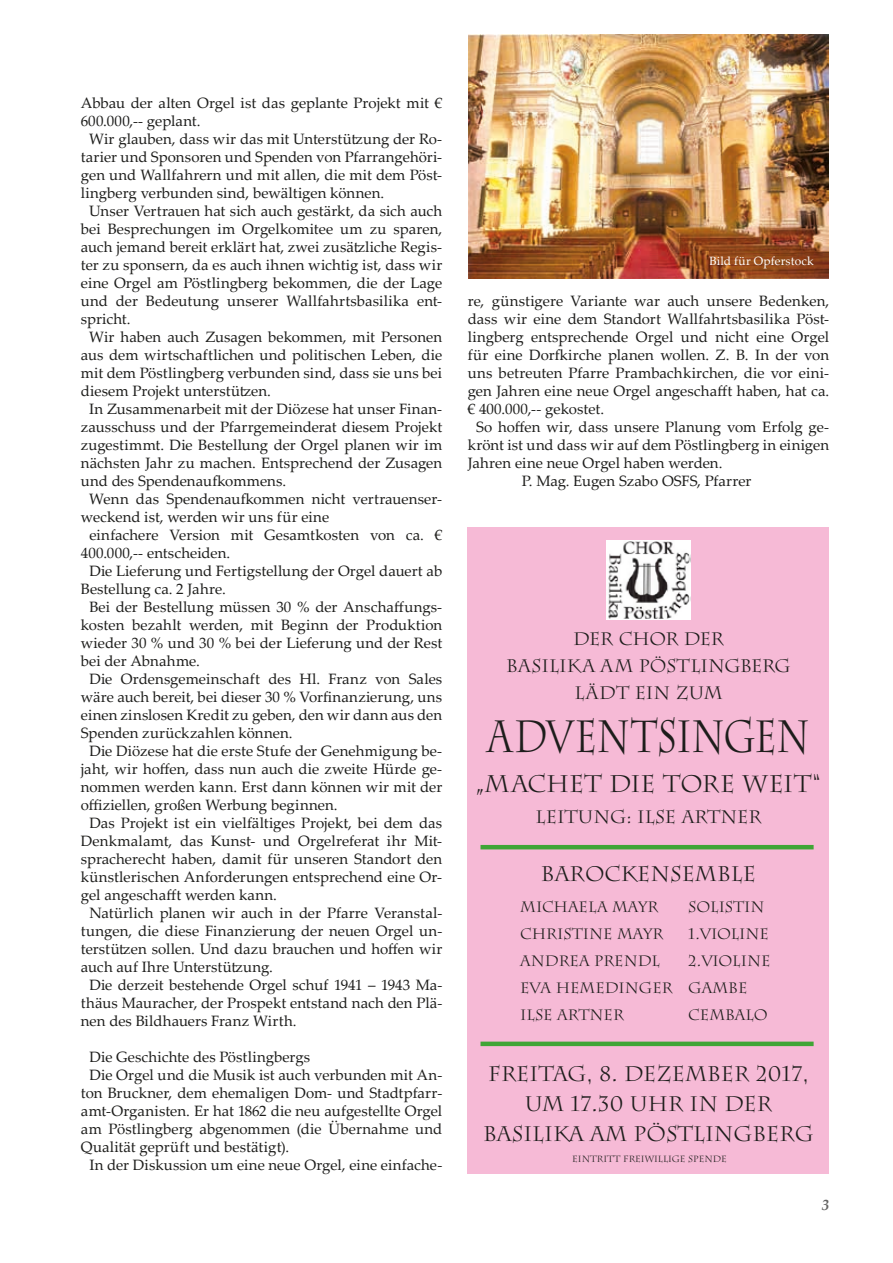
<style>
.page{position:relative;width:893px;height:1263px;background:#fff}
.page>*{position:absolute;margin:0;border:0;box-sizing:border-box;transform-origin:0 0}
.t1{font:45px "Charlemagne Std";letter-spacing:-.015em;color:#1d1d1b;scale:.8 1}
.t2{font:24px "Charlemagne Std";color:#1d1d1b}
.t3{font:21px/30px "Charlemagne Std";color:#1d1d1b;text-align:center}
.t4{font:18px/27px "Charlemagne Std";color:#1d1d1b;text-align:center}
.t5{font:15px "Palatino Linotype";color:#1d1d1b}
.t6{font:15px/27px "Charlemagne Std";color:#1d1d1b}
.t7{font:italic 700 15px "Palatino Linotype";color:#646463}
.t8{font:12px "Palatino Linotype";letter-spacing:.01em;color:#fff}
.t9{font:9px "Charlemagne Std";color:#1d1d1b}
</style>
<div class="page">
<div style="left:468px;top:527px;width:361px;height:647px;background:#f6bad6"></div>
<img style="left:468px;top:35px;width:360px;height:244px">
<img style="left:606px;top:540px;width:84px;height:79px">
<hr style="left:480px;top:845px;width:334px;height:4px;background:#3fa535">
<div style="left:480px;top:1041px;width:334px;height:5px;background:#3fa535"></div>
<p class="t5" style="left:81px;top:92px;width:363px">Abbau der alten Orgel ist das geplante Projekt mit €</p>
<p class="t5" style="left:81px;top:110px;width:121px">600.000,-- geplant.</p>
<p class="t5" style="left:89px;top:128px;width:354px">Wir glauben, dass wir das mit Unterstützung der Ro-</p>
<p class="t5" style="left:81px;top:146px;width:363px">tarier und Sponsoren und Spenden von Pfarrangehöri-</p>
<p class="t5" style="left:81px;top:164px;width:363px">gen und Wallfahrern und mit allen, die mit dem Pöst-</p>
<p class="t5" style="left:81px;top:182px;width:305px">lingberg verbunden sind, bewältigen können.</p>
<p class="t5" style="left:89px;top:200px;width:354px">Unser Vertrauen hat sich auch gestärkt, da sich auch</p>
<p class="t5" style="left:81px;top:218px;width:363px">bei Besprechungen im Orgelkomitee um zu sparen,</p>
<p class="t5" style="left:81px;top:236px;width:363px">auch jemand bereit erklärt hat, zwei zusätzliche Regis-</p>
<p class="t5" style="left:81px;top:254px;width:363px">ter zu sponsern, da es auch ihnen wichtig ist, dass wir</p>
<p class="t5" style="left:81px;top:272px;width:363px">eine Orgel am Pöstlingberg bekommen, die der Lage</p>
<p class="t5" style="left:81px;top:290px;width:363px">und der Bedeutung unserer Wallfahrtsbasilika ent-</p>
<p class="t5" style="left:81px;top:308px;width:51px">spricht.</p>
<p class="t5" style="left:89px;top:326px;width:354px">Wir haben auch Zusagen bekommen, mit Personen</p>
<p class="t5" style="left:81px;top:344px;width:363px">aus dem wirtschaftlichen und politischen Leben, die</p>
<p class="t5" style="left:81px;top:362px;width:363px">mit dem Pöstlingberg verbunden sind, dass sie uns bei</p>
<p class="t5" style="left:81px;top:380px;width:192px">diesem Projekt unterstützen.</p>
<p class="t5" style="left:89px;top:398px;width:354px">In Zusammenarbeit mit der Diözese hat unser Finan-</p>
<p class="t5" style="left:81px;top:416px;width:363px">zausschuss und der Pfarrgemeinderat diesem Projekt</p>
<p class="t5" style="left:81px;top:434px;width:363px">zugestimmt. Die Bestellung der Orgel planen wir im</p>
<p class="t5" style="left:81px;top:452px;width:363px">nächsten Jahr zu machen. Entsprechend der Zusagen</p>
<p class="t5" style="left:81px;top:470px;width:207px">und des Spendenaufkommens.</p>
<p class="t5" style="left:89px;top:488px;width:354px">Wenn das Spendenaufkommen nicht vertrauenser-</p>
<p class="t5" style="left:81px;top:506px;width:250px">weckend ist, werden wir uns für eine</p>
<p class="t5" style="left:89px;top:524px;width:354px">einfachere Version mit Gesamtkosten von ca. €</p>
<p class="t5" style="left:81px;top:542px;width:151px">400.000,-- entscheiden.</p>
<p class="t5" style="left:89px;top:560px;width:354px">Die Lieferung und Fertigstellung der Orgel dauert ab</p>
<p class="t5" style="left:81px;top:578px;width:146px">Bestellung ca. 2 Jahre.</p>
<p class="t5" style="left:89px;top:596px;width:354px">Bei der Bestellung müssen 30 % der Anschaffungs-</p>
<p class="t5" style="left:81px;top:614px;width:363px">kosten bezahlt werden, mit Beginn der Produktion</p>
<p class="t5" style="left:81px;top:632px;width:363px">wieder 30 % und 30 % bei der Lieferung und der Rest</p>
<p class="t5" style="left:81px;top:650px;width:121px">bei der Abnahme.</p>
<p class="t5" style="left:89px;top:668px;width:354px">Die Ordensgemeinschaft des Hl. Franz von Sales</p>
<p class="t5" style="left:81px;top:686px;width:363px">wäre auch bereit, bei dieser 30 % Vorfinanzierung, uns</p>
<p class="t5" style="left:81px;top:704px;width:363px">einen zinslosen Kredit zu geben, den wir dann aus den</p>
<p class="t5" style="left:81px;top:722px;width:213px">Spenden zurückzahlen können.</p>
<p class="t5" style="left:89px;top:740px;width:354px">Die Diözese hat die erste Stufe der Genehmigung be-</p>
<p class="t5" style="left:81px;top:758px;width:363px">jaht, wir hoffen, dass nun auch die zweite Hürde ge-</p>
<p class="t5" style="left:81px;top:776px;width:363px">nommen werden kann. Erst dann können wir mit der</p>
<p class="t5" style="left:81px;top:794px;width:258px">offiziellen, großen Werbung beginnen.</p>
<p class="t5" style="left:89px;top:812px;width:354px">Das Projekt ist ein vielfältiges Projekt, bei dem das</p>
<p class="t5" style="left:81px;top:830px;width:363px">Denkmalamt, das Kunst- und Orgelreferat ihr Mit-</p>
<p class="t5" style="left:81px;top:848px;width:363px">spracherecht haben, damit für unseren Standort den</p>
<p class="t5" style="left:81px;top:866px;width:363px">künstlerischen Anforderungen entsprechend eine Or-</p>
<p class="t5" style="left:81px;top:884px;width:198px">gel angeschafft werden kann.</p>
<p class="t5" style="left:89px;top:902px;width:354px">Natürlich planen wir auch in der Pfarre Veranstal-</p>
<p class="t5" style="left:81px;top:920px;width:363px">tungen, die diese Finanzierung der neuen Orgel un-</p>
<p class="t5" style="left:81px;top:938px;width:363px">terstützen sollen. Und dazu brauchen und hoffen wir</p>
<p class="t5" style="left:81px;top:956px;width:193px">auch auf Ihre Unterstützung.</p>
<p class="t5" style="left:89px;top:974px;width:354px">Die derzeit bestehende Orgel schuf 1941 – 1943 Ma-</p>
<p class="t5" style="left:81px;top:992px;width:363px">thäus Mauracher, der Prospekt entstand nach den Plä-</p>
<p class="t5" style="left:81px;top:1010px;width:217px">nen des Bildhauers Franz Wirth.</p>
<p class="t5" style="left:89px;top:1046px;width:222px">Die Geschichte des Pöstlingbergs</p>
<p class="t5" style="left:89px;top:1064px;width:354px">Die Orgel und die Musik ist auch verbunden mit An-</p>
<p class="t5" style="left:81px;top:1082px;width:363px">ton Bruckner, dem ehemaligen Dom- und Stadtpfarr-</p>
<p class="t5" style="left:81px;top:1100px;width:363px">amt-Organisten. Er hat 1862 die neu aufgestellte Orgel</p>
<p class="t5" style="left:81px;top:1118px;width:363px">am Pöstlingberg abgenommen (die Übernahme und</p>
<p class="t5" style="left:81px;top:1136px;width:210px">Qualität geprüft und bestätigt).</p>
<p class="t5" style="left:89px;top:1154px;width:354px">In der Diskussion um eine neue Orgel, eine einfache-</p>
<p class="t8" style="left:709px;top:252px;width:106px">Bild für Opferstock</p>
<p class="t5" style="left:468px;top:290px;width:363px">re, günstigere Variante war auch unsere Bedenken,</p>
<p class="t5" style="left:468px;top:308px;width:363px">dass wir eine dem Standort Wallfahrtsbasilika Pöst-</p>
<p class="t5" style="left:468px;top:326px;width:363px">lingberg entsprechende Orgel und nicht eine Orgel</p>
<p class="t5" style="left:468px;top:344px;width:363px">für eine Dorfkirche planen wollen. Z. B. In der von</p>
<p class="t5" style="left:468px;top:362px;width:363px">uns betreuten Pfarre Prambachkirchen, die vor eini-</p>
<p class="t5" style="left:468px;top:380px;width:363px">gen Jahren eine neue Orgel angeschafft haben, hat ca.</p>
<p class="t5" style="left:468px;top:398px;width:138px">€ 400.000,-- gekostet.</p>
<p class="t5" style="left:476px;top:416px;width:354px">So hoffen wir, dass unsere Planung vom Erfolg ge-</p>
<p class="t5" style="left:468px;top:434px;width:363px">krönt ist und dass wir auf dem Pöstlingberg in einigen</p>
<p class="t5" style="left:468px;top:452px;width:256px">Jahren eine neue Orgel haben werden.</p>
<p class="t5" style="left:522px;top:470px;width:231px">P. Mag. Eugen Szabo OSFS, Pfarrer</p>
<p class="t4" style="left:506px;top:626px;width:286px">DER CHOR DER<br>BASILIKA AM PÖSTLINGBERG<br>LÄDT EIN ZUM</p>
<h1 class="t1" style="left:487px;top:711px;width:405px">ADVENTSINGEN</h1>
<h2 class="t2" style="left:477px;top:770px;width:345px">„MACHET DIE TORE WEIT“</h2>
<p class="t4" style="left:535px;top:804px;width:228px">LEITUNG: ILSE ARTNER</p>
<h3 class="t3" style="left:541px;top:859px;width:216px">BAROCKENSEMBLE</h3>
<p class="t6" style="left:520px;top:894px;width:140px">MICHAELA MAYR</p>
<p class="t6" style="left:688px;top:894px;width:78px">SOLISTIN</p>
<p class="t6" style="left:520px;top:921px;width:145px">CHRISTINE MAYR</p>
<p class="t6" style="left:688px;top:921px;width:82px">1.VIOLINE</p>
<p class="t6" style="left:520px;top:948px;width:141px">ANDREA PRENDL</p>
<p class="t6" style="left:520px;top:948px;width:252px;text-indent:168px">2.VIOLINE<br>EVA HEMEDINGER GAMBE<br>ILSE ARTNER</p>
<p class="t6" style="left:688px;top:1002px;width:81px">CEMBALO</p>
<h3 class="t3" style="left:483px;top:1059px;width:332px">FREITAG, 8. DEZEMBER 2017,<br>UM 17.30 UHR IN DER<br>BASILIKA AM PÖSTLINGBERG</h3>
<p class="t9" style="left:572px;top:1154px;width:156px">EINTRITT FREIWILLIGE SPENDE</p>
<p class="t7" style="left:822px;top:1194px;width:9px">3</p>
</div>
